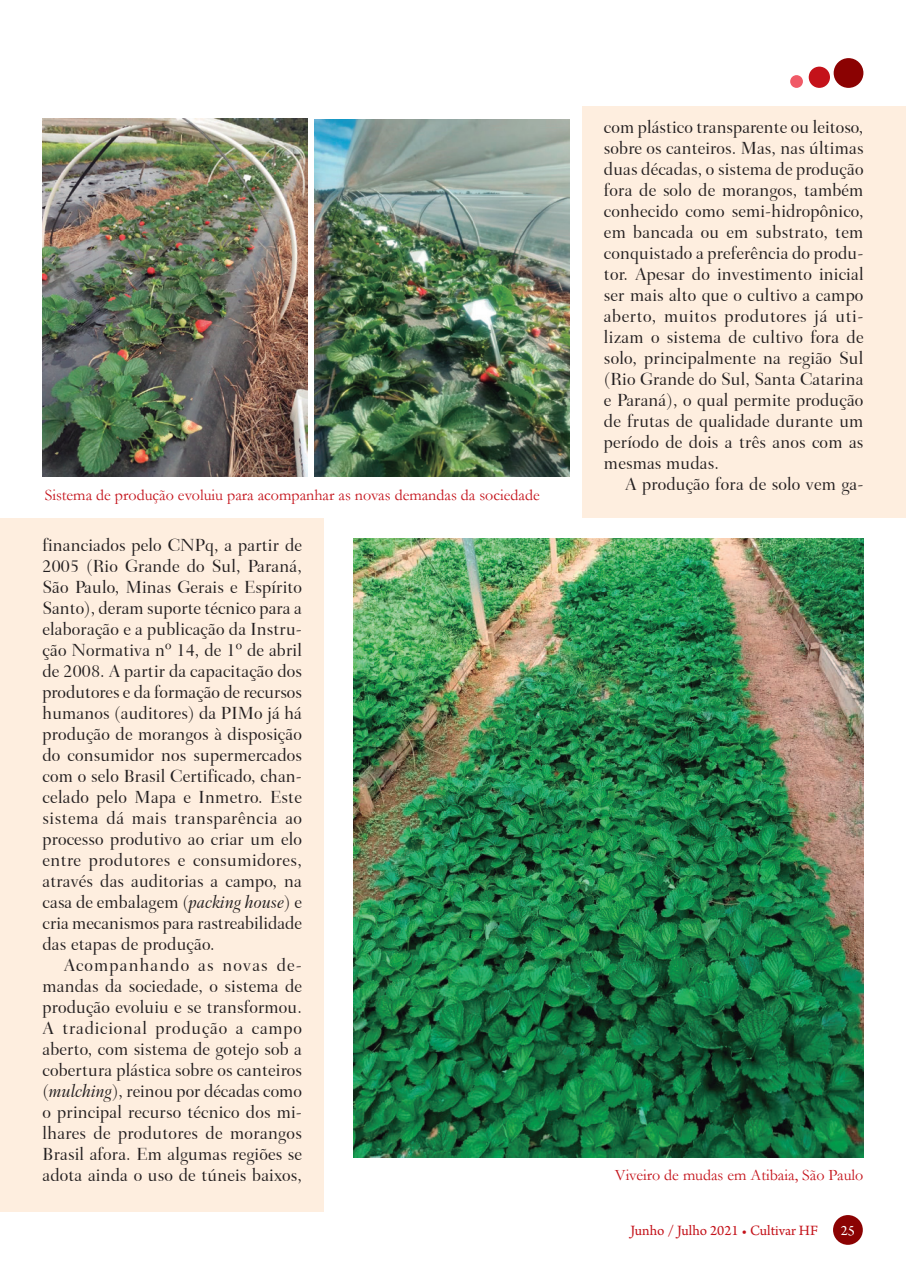
<style>
.page{position:relative;width:906px;height:1276px;background:#fff}
.page>*{position:absolute;margin:0;border:0;box-sizing:border-box;transform-origin:0 0}
.CorpoTEXTO{font:18px/21px "Transitional 551 BT Medium B";letter-spacing:.01em;color:#231f20;text-align:justify}
.LEGENDAS_Fotos{font:16.05px "Garamond";color:#c4121a}
.t1{font:15px "Arno Pro";color:#c4121a}
.t2{font:15px "Arno Pro";color:#fff}
.s1{font-family:"Transitional 551 BT Medium Italic B"}
</style>
<div class="page">
<img style="left:353px;top:538px;width:510px;height:619px">
<div style="left:583px;top:106px;width:323px;height:412px;background:#feeedf"></div>
<div style="left:0;top:519px;width:323px;height:693px;background:#feeedf"></div>
<div style="left:833px;top:1215px;width:30px;height:29px;background:#8b0202;border-radius:50%"></div>
<div style="left:833px;top:58px;width:30px;height:30px;background:#8b0202;border-radius:50%"></div>
<div style="left:808px;top:67px;width:22px;height:21px;background:#c4121a;border-radius:50%"></div>
<div style="left:790px;top:75px;width:13px;height:13px;background:#f05a67;border-radius:50%"></div>
<img style="left:42px;top:119px;width:265px;height:357px">
<img style="left:315px;top:119px;width:255px;height:357px">
<p class="LEGENDAS_Fotos" style="left:45px;top:484px;width:496px">Sistema de produção evoluiu para acompanhar as novas demandas da sociedade</p>
<p class="CorpoTEXTO" style="left:43px;top:534px;width:261px">financiados pelo CNPq, a partir de 2005 (Rio Grande do Sul, Paraná, São Paulo, Minas Gerais e Espírito Santo), deram suporte técnico para a elaboração e a publicação da Instru&shy;ção Normativa nº 14, de 1º de abril de 2008. A partir da capacitação dos produtores e da formação de recursos humanos (auditores) da PIMo já há produção de morangos à disposição do consumidor nos supermercados com o selo Brasil Certificado, chan&shy;celado pelo Mapa e Inmetro. Este sistema dá mais transparência ao processo produtivo ao criar um elo entre produtores e consumidores, através das auditorias a campo, na casa de embalagem (<span class="s1">packing house</span>) e cria mecanismos para rastreabilidade das etapas de produção.</p>
<p class="CorpoTEXTO" style="left:43px;top:954px;width:261px;text-indent:21px">Acompanhando as novas de&shy;mandas da sociedade, o sistema de produção evoluiu e se transformou.<br>A tradicional produção a campo aberto, com sistema de gotejo sob a cobertura plástica sobre os canteiros (<span class="s1">mulching</span>), reinou por décadas como o principal recurso técnico dos mi&shy;lhares de produtores de morangos Brasil afora. Em algumas regiões se adota ainda o uso de túneis baixos,</p>
<p class="CorpoTEXTO" style="left:604px;top:116px;width:261px">com plástico transparente ou leitoso, sobre os canteiros. Mas, nas últimas duas décadas, o sistema de produção fora de solo de morangos, também conhecido como semi-hidropônico, em bancada ou em substrato, tem conquistado a preferência do produ&shy;tor. Apesar do investimento inicial ser mais alto que o cultivo a campo aberto, muitos produtores já uti&shy;lizam o sistema de cultivo fora de solo, principalmente na região Sul (Rio Grande do Sul, Santa Catarina e Paraná), o qual permite produção de frutas de qualidade durante um período de dois a três anos com as mesmas mudas.</p>
<p class="CorpoTEXTO" style="left:625px;top:473px;width:240px">A produção fora de solo vem ga-</p>
<p class="LEGENDAS_Fotos" style="left:615px;top:1164px;width:250px">Viveiro de mudas em Atibaia, São Paulo</p>
<p class="t1" style="left:630px;top:1222px;width:189px">Junho / Julho 2021 • Cultivar HF</p>
<p class="t2" style="left:841px;top:1222px;width:16px">25</p>
</div>
